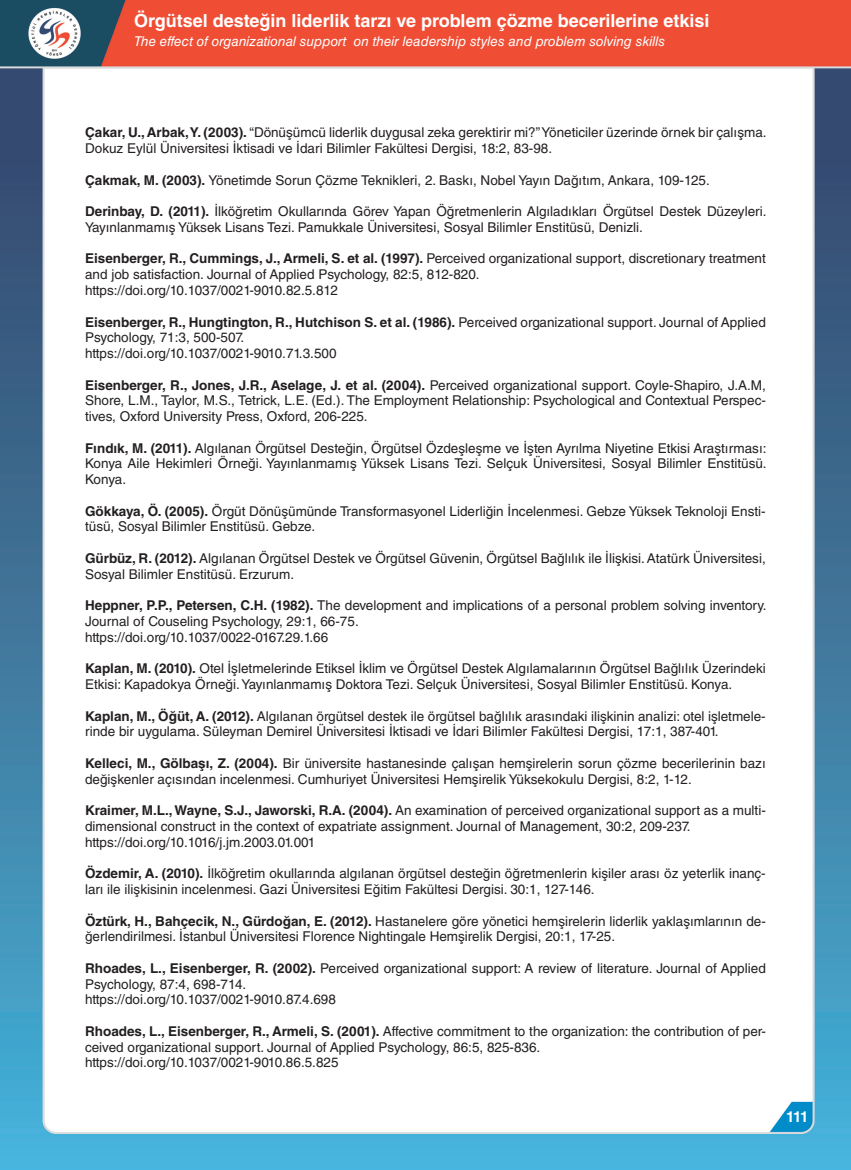
<style>
.page{position:relative;width:851px;height:1170px;background:#fff}
.page>*{position:absolute;margin:0;border:0;box-sizing:border-box;transform-origin:0 0}
.t1{font:700 18px "Helvetica LT Std";color:#fff}
.t2{font:700 15px "Helvetica LT Std";color:#fff}
.t3{font:13.5px/15.8px "Helvetica LT Std";color:#231f20}
.t4{font:italic 13.5px "Helvetica LT Std";color:#fff}
.s1{font-weight:700}
</style>
<div class="page">
<img style="left:0;top:0;width:850px;height:1169px">
<h1 class="t1" style="left:134px;top:9px;width:576px">Örgütsel desteğin liderlik tarzı ve problem çözme becerilerine etkisi</h1>
<p class="t4" style="left:134px;top:33px;width:532px">The effect of organizational support on their leadership styles and problem solving skills</p>
<p class="t3" style="left:85px;top:125px;width:683px"><span class="s1">Çakar, U., Arbak, Y. (2003).</span> “Dönüşümcü liderlik duygusal zeka gerektirir mi?”Yöneticiler üzerinde örnek bir çalışma.<br>Dokuz Eylül Üniversitesi İktisadi ve İdari Bilimler Fakültesi Dergisi, 18:2, 83-98.</p>
<p class="t3" style="left:85px;top:172px;width:626px"><span class="s1">Çakmak, M. (2003).</span> Yönetimde Sorun Çözme Teknikleri, 2. Baskı, Nobel Yayın Dağıtım, Ankara, 109-125.</p>
<p class="t3" style="left:85px;top:203px;width:683px"><span class="s1">Derinbay, D. (2011).</span> İlköğretim Okullarında Görev Yapan Öğretmenlerin Algıladıkları Örgütsel Destek Düzeyleri.<br>Yayınlanmamış Yüksek Lisans Tezi. Pamukkale Üniversitesi, Sosyal Bilimler Enstitüsü, Denizli.</p>
<p class="t3" style="left:85px;top:251px;width:682px"><span class="s1">Eisenberger, R., Cummings, J., Armeli, S. et al. (1997).</span> Perceived organizational support, discretionary treatment and job satisfaction. Journal of Applied Psychology, 82:5, 812-820.<br>https://doi.org/10.1037/0021-9010.82.5.812</p>
<p class="t3" style="left:85px;top:314px;width:682px"><span class="s1">Eisenberger, R., Hungtington, R., Hutchison S. et al. (1986).</span> Perceived organizational support. Journal of Applied<br>Psychology, 71:3, 500-507.<br>https://doi.org/10.1037/0021-9010.71.3.500</p>
<p class="t3" style="left:85px;top:377px;width:682px;text-align:justify"><span class="s1">Eisenberger, R., Jones, J.R., Aselage, J. et al. (2004).</span> Perceived organizational support. Coyle-Shapiro, J.A.M, Shore, L.M., Taylor, M.S., Tetrick, L.E. (Ed.). The Employment Relationship: Psychological and Contextual Perspec&shy;tives, Oxford University Press, Oxford, 206-225.</p>
<p class="t3" style="left:85px;top:440px;width:683px;text-align:justify"><span class="s1">Fındık, M. (2011).</span> Algılanan Örgütsel Desteğin, Örgütsel Özdeşleşme ve İşten Ayrılma Niyetine Etkisi Araştırması:<br>Konya Aile Hekimleri Örneği. Yayınlanmamış Yüksek Lisans Tezi. Selçuk Üniversitesi, Sosyal Bilimler Enstitüsü.<br>Konya.</p>
<p class="t3" style="left:85px;top:503px;width:682px"><span class="s1">Gökkaya, Ö. (2005).</span> Örgüt Dönüşümünde Transformasyonel Liderliğin İncelenmesi. Gebze Yüksek Teknoloji Ensti&shy;tüsü, Sosyal Bilimler Enstitüsü. Gebze.</p>
<p class="t3" style="left:85px;top:550px;width:682px"><span class="s1">Gürbüz, R. (2012).</span> Algılanan Örgütsel Destek ve Örgütsel Güvenin, Örgütsel Bağlılık ile İlişkisi. Atatürk Üniversitesi,<br>Sosyal Bilimler Enstitüsü. Erzurum.</p>
<p class="t3" style="left:85px;top:597px;width:683px"><span class="s1">Heppner, P.P., Petersen, C.H. (1982).</span> The development and implications of a personal problem solving inventory.<br>Journal of Couseling Psychology, 29:1, 66-75.<br>https://doi.org/10.1037/0022-0167.29.1.66</p>
<p class="t3" style="left:85px;top:660px;width:682px"><span class="s1">Kaplan, M. (2010).</span> Otel İşletmelerinde Etiksel İklim ve Örgütsel Destek Algılamalarının Örgütsel Bağlılık Üzerindeki<br>Etkisi: Kapadokya Örneği. Yayınlanmamış Doktora Tezi. Selçuk Üniversitesi, Sosyal Bilimler Enstitüsü. Konya.</p>
<p class="t3" style="left:85px;top:708px;width:682px"><span class="s1">Kaplan, M., Öğüt, A. (2012).</span> Algılanan örgütsel destek ile örgütsel bağlılık arasındaki ilişkinin analizi: otel işletmele&shy;rinde bir uygulama. Süleyman Demirel Üniversitesi İktisadi ve İdari Bilimler Fakültesi Dergisi, 17:1, 387-401.</p>
<p class="t3" style="left:85px;top:755px;width:682px"><span class="s1">Kelleci, M., Gölbaşı, Z. (2004).</span> Bir üniversite hastanesinde çalışan hemşirelerin sorun çözme becerilerinin bazı değişkenler açısından incelenmesi. Cumhuriyet Üniversitesi Hemşirelik Yüksekokulu Dergisi, 8:2, 1-12.</p>
<p class="t3" style="left:85px;top:802px;width:682px"><span class="s1">Kraimer, M.L., Wayne, S.J., Jaworski, R.A. (2004).</span> An examination of perceived organizational support as a multi&shy;dimensional construct in the context of expatriate assignment. Journal of Management, 30:2, 209-237. https://doi.org/10.1016/j.jm.2003.01.001</p>
<p class="t3" style="left:85px;top:865px;width:682px"><span class="s1">Özdemir, A. (2010).</span> İlköğretim okullarında algılanan örgütsel desteğin öğretmenlerin kişiler arası öz yeterlik inanç&shy;ları ile ilişkisinin incelenmesi. Gazi Üniversitesi Eğitim Fakültesi Dergisi. 30:1, 127-146.</p>
<p class="t3" style="left:85px;top:912px;width:682px"><span class="s1">Öztürk, H., Bahçecik, N., Gürdoğan, E. (2012).</span> Hastanelere göre yönetici hemşirelerin liderlik yaklaşımlarının de&shy;ğerlendirilmesi. İstanbul Üniversitesi Florence Nightingale Hemşirelik Dergisi, 20:1, 17-25.</p>
<p class="t3" style="left:85px;top:960px;width:682px"><span class="s1">Rhoades, L., Eisenberger, R. (2002).</span> Perceived organizational support: A review of literature. Journal of Applied<br>Psychology, 87:4, 698-714.<br>https://doi.org/10.1037/0021-9010.87.4.698</p>
<p class="t3" style="left:85px;top:1023px;width:682px"><span class="s1">Rhoades, L., Eisenberger, R., Armeli, S. (2001).</span> Affective commitment to the organization: the contribution of per&shy;ceived organizational support. Journal of Applied Psychology, 86:5, 825-836. https://doi.org/10.1037/0021-9010.86.5.825</p>
<p class="t2" style="left:786px;top:1107px;width:24px">111</p>
</div>
